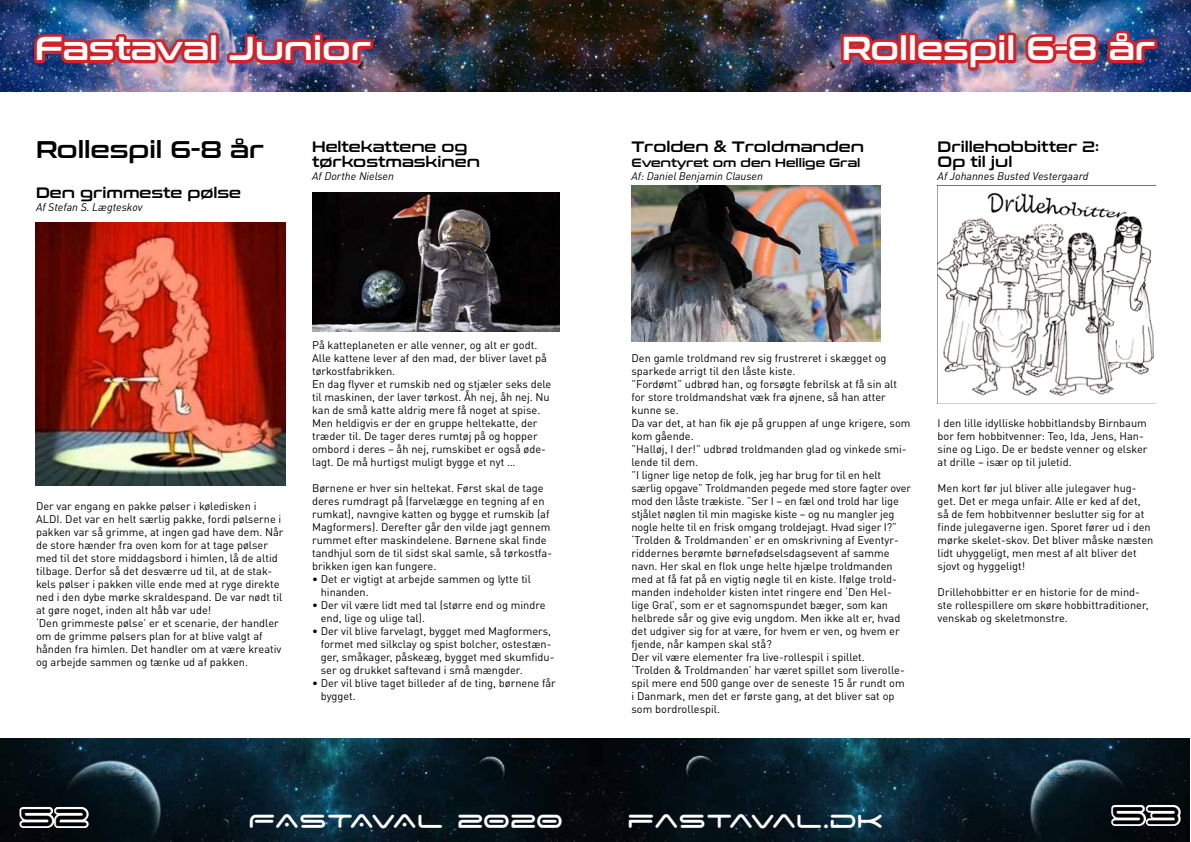
<style>
.page{position:relative;width:1191px;height:842px;background:#fff}
.page>*{position:absolute;margin:0;border:0;box-sizing:border-box;transform-origin:0 0}
.t1{font:39px "Space Age";color:#000}
.t2{font:33px "Conthrax Sb";color:#fff}
.t3{font:30px "Space Age";letter-spacing:-.025em;color:#fff}
.t4{font:24px "Conthrax Sb";color:#000}
.t5{font:15px/15px "Conthrax Sb";color:#000}
.t6{font:12px "Conthrax Sb";color:#000}
.t7{font:11px/13px "DINOT";color:#000}
.t8{font:italic 11px "DINOT";color:#000}
</style>
<div class="page">
<img style="left:0;top:0;width:595px;height:92px">
<img style="left:0;top:738px;width:1190px;height:104px">
<svg style="left:16px;top:803px;width:76px;height:28px"></svg>
<img style="left:30px;top:31px;width:186px;height:37px">
<div style="left:208px;top:33px;width:11px;height:30px;border:6px solid #d2232a"></div>
<img style="left:224px;top:30px;width:152px;height:38px">
<img style="left:35px;top:223px;width:250px;height:263px">
<img style="left:312px;top:192px;width:247px;height:139px">
<img style="left:595px;top:0;width:596px;height:92px">
<svg style="left:1107px;top:801px;width:76px;height:28px"></svg>
<svg style="left:838px;top:29px;width:66px;height:40px;background:#95344e"></svg>
<div style="left:898px;top:33px;width:11px;height:30px;border:6px solid #d2232a"></div>
<div style="left:907px;top:33px;width:11px;height:30px;border:6px solid #d2232a"></div>
<img style="left:911px;top:30px;width:99px;height:44px">
<div style="left:1005px;top:33px;width:11px;height:30px;border:6px solid #d2232a"></div>
<img style="left:1021px;top:25px;width:139px;height:43px">
<img style="left:631px;top:185px;width:249px;height:156px">
<img style="left:937px;top:185px;width:218px;height:218px">
<h2 class="t2" style="left:35px;top:24px;width:337px">Fastaval Junior</h2>
<h3 class="t4" style="left:36px;top:131px;width:229px">Rollespil 6-8 år</h3>
<h3 class="t5" style="left:36px;top:184px;width:207px">Den grimmeste pølse</h3>
<p class="t8" style="left:36px;top:200px;width:108px">Af Stefan S. Lægteskov</p>
<h3 class="t5" style="left:312px;top:138px;width:169px">Heltekattene og tørkostmaskinen</h3>
<p class="t8" style="left:312px;top:169px;width:83px">Af Dorthe Nielsen</p>
<p class="t7" style="left:36px;top:499px;width:249px">Der var engang en pakke pølser i køledisken i ALDI. Det var en helt særlig pakke, fordi pølserne i pakken var så grimme, at ingen gad have dem. Når de store hænder fra oven kom for at tage pølser med til det store middagsbord i himlen, lå de altid tilbage. Derfor så det desværre ud til, at de stak&shy;kels pølser i pakken ville ende med at ryge direkte ned i den dybe mørke skraldespand. De var nødt til at gøre noget, inden alt håb var ude!<br>‘Den grimmeste pølse’ er et scenarie, der handler om de grimme pølsers plan for at blive valgt af hånden fra himlen. Det handler om at være kreativ og arbejde sammen og tænke ud af pakken.</p>
<p class="t7" style="left:312px;top:338px;width:241px">På katteplaneten er alle venner, og alt er godt.<br>Alle kattene lever af den mad, der bliver lavet på tørkostfabrikken.<br>En dag flyver et rumskib ned og stjæler seks dele til maskinen, der laver tørkost. Åh nej, åh nej. Nu kan de små katte aldrig mere få noget at spise.<br>Men heldigvis er der en gruppe heltekatte, der træder til. De tager deres rumtøj på og hopper ombord i deres – åh nej, rumskibet er også øde&shy;lagt. De må hurtigst muligt bygge et nyt …</p>
<p class="t7" style="left:312px;top:481px;width:241px">Børnene er hver sin heltekat. Først skal de tage deres rumdragt på (farvelægge en tegning af en rumkat), navngive katten og bygge et rumskib (af Magformers). Derefter går den vilde jagt gennem rummet efter maskindelene. Børnene skal finde tandhjul som de til sidst skal samle, så tørkostfa&shy;brikken igen kan fungere.</p>
<p class="t7" style="left:321px;top:572px;width:212px;text-indent:-9px">• Det er vigtigt at arbejde sammen og lytte til hinanden.</p>
<p class="t7" style="left:321px;top:598px;width:226px;text-indent:-9px">• Der vil være lidt med tal (større end og mindre end, lige og ulige tal).</p>
<p class="t7" style="left:321px;top:624px;width:235px;text-indent:-9px">• Der vil blive farvelagt, bygget med Magformers, formet med silkclay og spist bolcher, ostestæn&shy;ger, småkager, påskeæg, bygget med skumfidu&shy;ser og drukket saftevand i små mængder.</p>
<p class="t7" style="left:321px;top:676px;width:237px;text-indent:-9px">• Der vil blive taget billeder af de ting, børnene får bygget.</p>
<h1 class="t1" style="left:20px;top:799px;width:71px">52</h1>
<h3 class="t3" style="left:248px;top:807px;width:316px">FASTAVAL 2020</h3>
<h2 class="t2" style="left:841px;top:24px;width:315px">Rollespil 6-8 år</h2>
<h3 class="t5" style="left:631px;top:138px;width:234px">Trolden &amp; Troldmanden</h3>
<p class="t6" style="left:631px;top:153px;width:230px">Eventyret om den Hellige Gral</p>
<p class="t8" style="left:631px;top:169px;width:133px">Af: Daniel Benjamin Clausen</p>
<h3 class="t5" style="left:937px;top:138px;width:163px">Drillehobbitter 2:<br>Op til jul</h3>
<p class="t8" style="left:937px;top:169px;width:152px">Af Johannes Busted Vestergaard</p>
<p class="t7" style="left:631px;top:351px;width:281px">Den gamle troldmand rev sig frustreret i skægget og sparkede arrigt til den låste kiste.<br>”Fordømt” udbrød han, og forsøgte febrilsk at få sin alt for store troldmandshat væk fra øjnene, så han atter kunne se.<br>Da var det, at han fik øje på gruppen af unge krigere, som kom gående.<br>”Halløj, I der!” udbrød troldmanden glad og vinkede smi&shy;lende til dem.<br>”I ligner lige netop de folk, jeg har brug for til en helt særlig opgave” Troldmanden pegede med store fagter over mod den låste trækiste. ”Ser I – en fæl ond trold har lige stjålet nøglen til min magiske kiste – og nu mangler jeg nogle helte til en frisk omgang troldejagt. Hvad siger I?” ‘Trolden &amp; Troldmanden’ er en omskrivning af Eventyr&shy;riddernes berømte børnefødselsdagsevent af samme navn. Her skal en flok unge helte hjælpe troldmanden med at få fat på en vigtig nøgle til en kiste. Ifølge trold&shy;manden indeholder kisten intet ringere end ‘Den Hel&shy;lige Gral’, som er et sagnomspundet bæger, som kan helbrede sår og give evig ungdom. Men ikke alt er, hvad det udgiver sig for at være, for hvem er ven, og hvem er fjende, når kampen skal stå?<br>Der vil være elementer fra live-rollespil i spillet.<br>‘Trolden &amp; Troldmanden’ har været spillet som liverolle&shy;spil mere end 500 gange over de seneste 15 år rundt om<br>i Danmark, men det er første gang, at det bliver sat op som bordrollespil.</p>
<p class="t7" style="left:937px;top:416px;width:211px">I den lille idylliske hobbitlandsby Birnbaum bor fem hobbitvenner: Teo, Ida, Jens, Han&shy;sine og Ligo. De er bedste venner og elsker at drille – især op til juletid.</p>
<p class="t7" style="left:937px;top:481px;width:217px">Men kort før jul bliver alle julegaver hug&shy;get. Det er mega unfair. Alle er ked af det, så de fem hobbitvenner beslutter sig for at finde julegaverne igen. Sporet fører ud i den mørke skelet-skov. Det bliver måske næsten lidt uhyggeligt, men mest af alt bliver det sjovt og hyggeligt!</p>
<p class="t7" style="left:937px;top:585px;width:213px">Drillehobbitter er en historie for de mind&shy;ste rollespillere om skøre hobbittraditioner, venskab og skeletmonstre.</p>
<h3 class="t3" style="left:627px;top:807px;width:257px">fastaval.dk</h3>
<h1 class="t1" style="left:1111px;top:797px;width:71px">53</h1>
</div>
